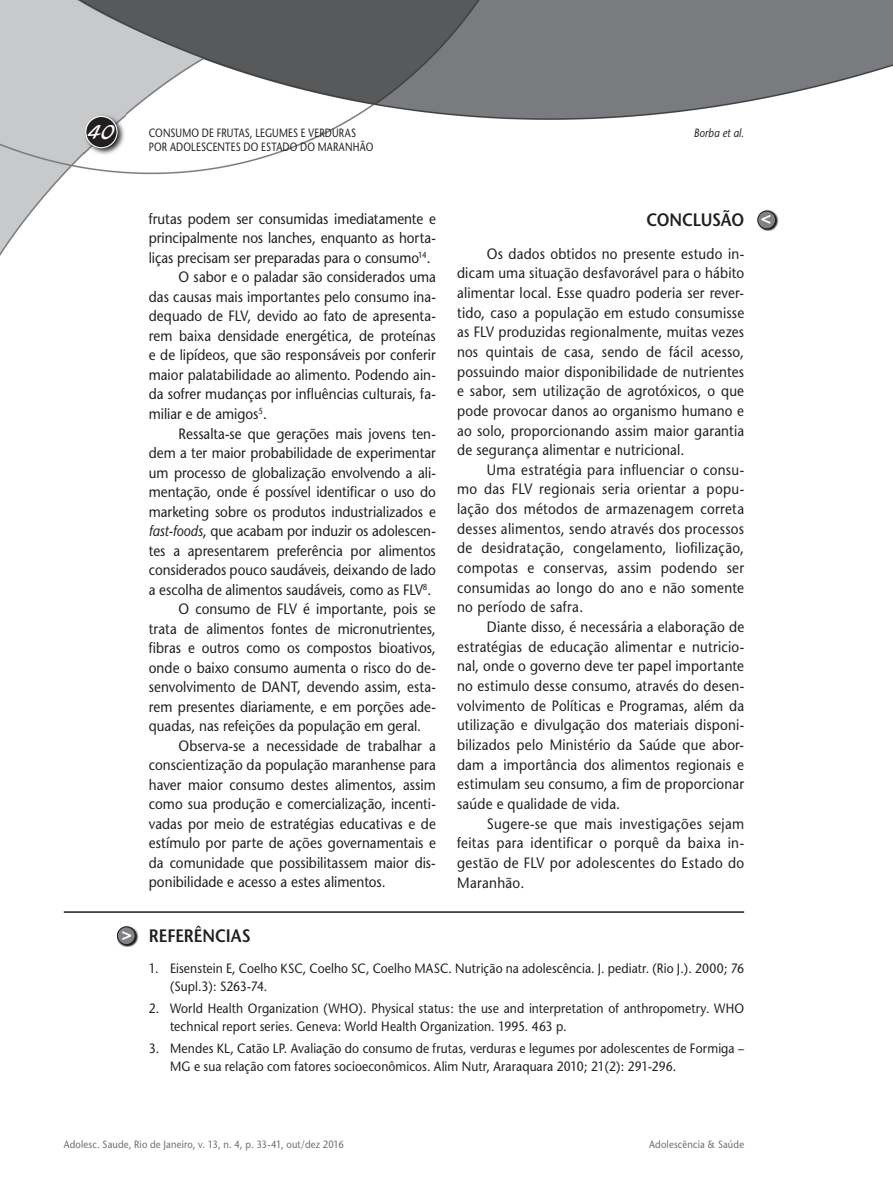
<style>
.page{position:relative;width:893px;height:1191px;background:#fff}
.page>*{position:absolute;margin:0;border:0;box-sizing:border-box;transform-origin:0 0}
.t1{font:21px "Blacklight D";color:#fff}
.t2{font:600 18px "Stone Sans";letter-spacing:-.01em;color:#231f20;scale:.9 1}
.t3{font:700 17.25px "Helvetica";color:#fff}
.t4{font:15px/19.6px "Stone Sans";color:#231f20;text-align:justify;scale:.9 1}
.t5{font:13.5px/18px "Stone Sans";letter-spacing:.005em;color:#231f20;scale:.9 1}
.t6{font:12px "Stone Sans";letter-spacing:.02em;color:#231f20;scale:.8 1}
.t7{font:italic 12px "Stone Sans";letter-spacing:.01em;color:#231f20;scale:.85 1}
.t8{font:10.5px "Stone Sans";letter-spacing:.02em;color:#6c6d70;scale:.9 1}
.s1{font-style:italic}
</style>
<div class="page">
<img style="left:0;top:0;width:893px;height:256px">
<img style="left:84px;top:114px;width:41px;height:42px">
<div style="left:86px;top:116px;width:31px;height:32px;background:#231f20;border-radius:50%"></div>
<div style="left:85px;top:116px;width:33px;height:32px;border:1px solid #fff;border-radius:50%"></div>
<img style="left:758px;top:210px;width:20px;height:21px">
<div style="left:758px;top:211px;width:17px;height:18px;background:#808285;border-radius:50%"></div>
<div style="left:757px;top:210px;width:19px;height:19px;border:1px solid #231f20;border-radius:50%"></div>
<hr style="left:64px;top:911px;width:680px;height:1px;background:#231f20">
<img style="left:117px;top:926px;width:21px;height:20px">
<div style="left:117px;top:926px;width:18px;height:18px;background:#808285;border-radius:50%"></div>
<div style="left:117px;top:926px;width:19px;height:19px;border:1px solid #231f20;border-radius:50%"></div>
<h1 class="t1" style="left:88px;top:119px;width:28px">40</h1>
<p class="t6" style="left:149px;top:125px;width:261px">CONSUMO DE FRUTAS, LEGUMES E VERDURAS</p>
<p class="t7" style="left:694px;top:125px;width:61px">Borba et al.</p>
<p class="t6" style="left:149px;top:140px;width:282px">POR ADOLESCENTES DO ESTADO DO MARANHÃO</p>
<p class="t3" style="left:122px;top:923px;width:12px">&gt;</p>
<p class="t4" style="left:149px;top:209px;width:320px">frutas podem ser consumidas imediatamente e</p>
<p class="t4" style="left:149px;top:228px;width:320px">principalmente nos lanches, enquanto as horta-</p>
<p class="t4" style="left:149px;top:248px;width:315px">liças precisam ser preparadas para o consumo<sup>14</sup>.</p>
<p class="t4" style="left:179px;top:267px;width:287px">O sabor e o paladar são considerados uma</p>
<p class="t4" style="left:149px;top:287px;width:320px">das causas mais importantes pelo consumo ina-</p>
<p class="t4" style="left:149px;top:306px;width:320px">dequado de FLV, devido ao fato de apresenta-</p>
<p class="t4" style="left:149px;top:326px;width:320px">rem baixa densidade energética, de proteínas</p>
<p class="t4" style="left:149px;top:345px;width:320px">e de lipídeos, que são responsáveis por conferir</p>
<p class="t4" style="left:149px;top:365px;width:320px">maior palatabilidade ao alimento. Podendo ain-</p>
<p class="t4" style="left:149px;top:384px;width:320px">da sofrer mudanças por influências culturais, fa-</p>
<p class="t4" style="left:149px;top:404px;width:133px">miliar e de amigos<sup>5</sup>.</p>
<p class="t4" style="left:179px;top:423px;width:287px">Ressalta-se que gerações mais jovens ten-</p>
<p class="t4" style="left:149px;top:443px;width:320px">dem a ter maior probabilidade de experimentar</p>
<p class="t4" style="left:149px;top:462px;width:320px">um processo de globalização envolvendo a ali-</p>
<p class="t4" style="left:149px;top:482px;width:320px">mentação, onde é possível identificar o uso do</p>
<p class="t4" style="left:149px;top:501px;width:320px">marketing sobre os produtos industrializados e</p>
<p class="t4" style="left:149px;top:521px;width:320px"><span class="s1">fast-foods</span>, que acabam por induzir os adolescen-</p>
<p class="t4" style="left:149px;top:540px;width:320px">tes a apresentarem preferência por alimentos</p>
<p class="t4" style="left:149px;top:560px;width:320px">considerados pouco saudáveis, deixando de lado</p>
<p class="t4" style="left:149px;top:579px;width:315px">a escolha de alimentos saudáveis, como as FLV<sup>8</sup>.</p>
<p class="t4" style="left:179px;top:599px;width:287px">O consumo de FLV é importante, pois se</p>
<p class="t4" style="left:149px;top:618px;width:320px">trata de alimentos fontes de micronutrientes,</p>
<p class="t4" style="left:149px;top:638px;width:320px">fibras e outros como os compostos bioativos,</p>
<p class="t4" style="left:149px;top:657px;width:320px">onde o baixo consumo aumenta o risco do de-</p>
<p class="t4" style="left:149px;top:677px;width:320px">senvolvimento de DANT, devendo assim, esta-</p>
<p class="t4" style="left:149px;top:696px;width:320px">rem presentes diariamente, e em porções ade-</p>
<p class="t4" style="left:149px;top:716px;width:304px">quadas, nas refeições da população em geral.</p>
<p class="t4" style="left:179px;top:735px;width:287px">Observa-se a necessidade de trabalhar a</p>
<p class="t4" style="left:149px;top:755px;width:320px">conscientização da população maranhense para</p>
<p class="t4" style="left:149px;top:774px;width:320px">haver maior consumo destes alimentos, assim</p>
<p class="t4" style="left:149px;top:794px;width:320px">como sua produção e comercialização, incenti-</p>
<p class="t4" style="left:149px;top:813px;width:320px">vadas por meio de estratégias educativas e de</p>
<p class="t4" style="left:149px;top:833px;width:320px">estímulo por parte de ações governamentais e</p>
<p class="t4" style="left:149px;top:852px;width:320px">da comunidade que possibilitassem maior dis-</p>
<p class="t4" style="left:149px;top:872px;width:265px">ponibilidade e acesso a estes alimentos.</p>
<p class="t2" style="left:646px;top:209px;width:110px">CONCLUSÃO</p>
<p class="t4" style="left:457px;top:243px;width:320px;text-indent:30px">Os dados obtidos no presente estudo in&shy;dicam uma situação desfavorável para o hábito alimentar local. Esse quadro poderia ser rever&shy;tido, caso a população em estudo consumisse as FLV produzidas regionalmente, muitas vezes nos quintais de casa, sendo de fácil acesso, possuindo maior disponibilidade de nutrientes e sabor, sem utilização de agrotóxicos, o que pode provocar danos ao organismo humano e ao solo, proporcionando assim maior garantia de segurança alimentar e nutricional.</p>
<p class="t4" style="left:457px;top:460px;width:320px;text-indent:30px">Uma estratégia para influenciar o consu&shy;mo das FLV regionais seria orientar a popu&shy;lação dos métodos de armazenagem correta desses alimentos, sendo através dos processos de desidratação, congelamento, liofilização, compotas e conservas, assim podendo ser consumidas ao longo do ano e não somente no período de safra.</p>
<p class="t4" style="left:457px;top:617px;width:320px;text-indent:30px">Diante disso, é necessária a elaboração de estratégias de educação alimentar e nutricio&shy;nal, onde o governo deve ter papel importante no estimulo desse consumo, através do desen&shy;volvimento de Políticas e Programas, além da utilização e divulgação dos materiais disponi&shy;bilizados pelo Ministério da Saúde que abor&shy;dam a importância dos alimentos regionais e estimulam seu consumo, a fim de proporcionar saúde e qualidade de vida.</p>
<p class="t4" style="left:457px;top:813px;width:320px;text-indent:30px">Sugere-se que mais investigações sejam feitas para identificar o porquê da baixa in&shy;gestão de FLV por adolescentes do Estado do Maranhão.</p>
<p class="t2" style="left:149px;top:924px;width:115px">REFERÊNCIAS</p>
<p class="t5" style="left:170px;top:959px;width:639px;text-indent:-21px">1. Eisenstein E, Coelho KSC, Coelho SC, Coelho MASC. Nutrição na adolescência. J. pediatr. (Rio J.). 2000; 76 (Supl.3): S263-74.</p>
<p class="t5" style="left:170px;top:999px;width:639px;text-indent:-21px">2. World Health Organization (WHO). Physical status: the use and interpretation of anthropometry. WHO technical report series. Geneva: World Health Organization. 1995. 463 p.</p>
<p class="t5" style="left:170px;top:1039px;width:639px;text-indent:-21px">3. Mendes KL, Catão LP. Avaliação do consumo de frutas, verduras e legumes por adolescentes de Formiga –<br>MG e sua relação com fatores socioeconômicos. Alim Nutr, Araraquara 2010; 21(2): 291-296.</p>
<p class="t3" style="left:771px;top:232px;width:12px;rotate:-180deg">&gt;</p>
<p class="t8" style="left:64px;top:1137px;width:313px">Adolesc. Saude, Rio de Janeiro, v. 13, n. 4, p. 33-41, out/dez 2016</p>
<p class="t8" style="left:649px;top:1137px;width:107px">Adolescência &amp; Saúde</p>
</div>
